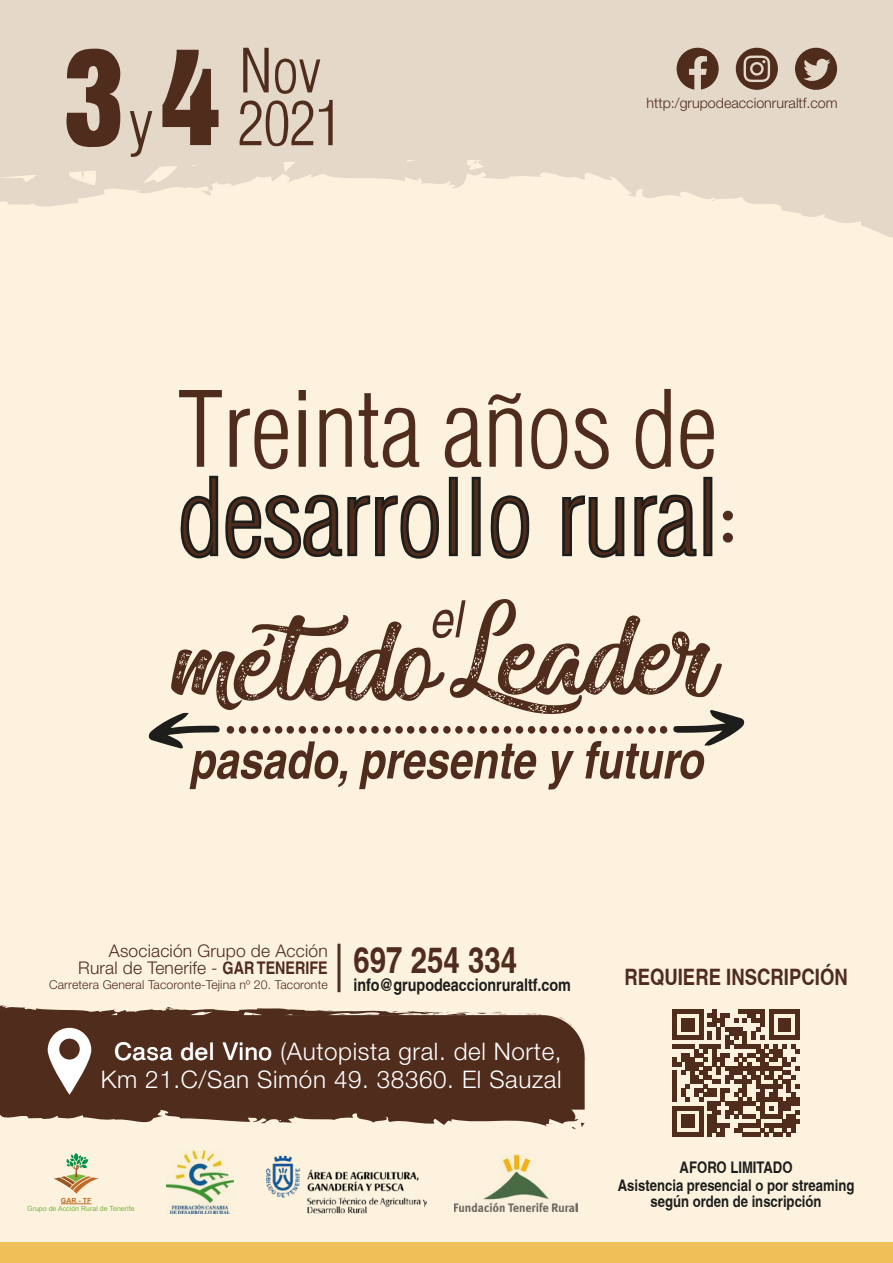
<style>
.page{position:relative;width:893px;height:1263px;background:#fff}
.page>*{position:absolute;margin:0;border:0;box-sizing:border-box;transform-origin:0 0}
.t1{font:155.55px "Miraculous&Christmas";color:#502c1d}
.t2{font:italic 700 condensed 51.6px "Helvetica";color:#502c1d}
.t3{font:italic condensed 51.6px "Helvetica";color:#502c1d}
.t4{font:300 24.3px/28.7px "Helvetica Neue";letter-spacing:.025em;color:#fff;text-align:center}
.t5{font:700 condensed 22.65px "Helvetica";color:#502c1d}
.t6{font:300 17.4px/17.1px "Helvetica Neue";letter-spacing:.01em;color:#502c1d}
.t7{font:700 condensed 17.4px "Helvetica";color:#1d1d1b}
.t8{font:700 condensed 16.05px/18px "Helvetica";color:#1d1d1b;text-align:center}
.t9{font:300 14.25px "Helvetica Neue";color:#502c1d}
.t10{font:300 12.3px "Helvetica Neue";letter-spacing:.01em;color:#502c1d}
.t11{font:7.05px "Arial";color:#7bb541}
.t12{font:700 7.05px "Arial";color:#c16b28}
.s1{font-family:"Helvetica";font-weight:700;font-stretch:condensed}
.s2{font-family:"Helvetica";font-weight:700;font-stretch:condensed;font-size:35.85px}
.s3{font-family:"Helvetica";font-weight:400}
</style>
<div class="page">
<div style="left:0;top:35px;width:893px;height:1219px;background:#fcf2de"></div>
<div style="left:0;top:0;width:893px;height:138px;background:#e4d8c9"></div>
<svg style="left:0;top:138px;width:893px;height:100px;fill:#e4d8c9"></svg>
<svg style="left:481px;top:146px;width:8px;height:4px"></svg>
<svg style="left:875px;top:184px;width:7px;height:5px"></svg>
<svg style="left:82px;top:172px;width:2px;height:9px"></svg>
<svg style="left:642px;top:141px;width:6px;height:3px"></svg>
<svg style="left:729px;top:157px;width:10px;height:6px"></svg>
<svg style="left:810px;top:165px;width:11px;height:8px"></svg>
<img style="left:166px;top:1151px;width:68px;height:62px">
<img style="left:455px;top:1154px;width:123px;height:57px">
<svg style="left:54px;top:1153px;width:45px;height:41px"></svg>
<hr style="left:61px;top:1203px;width:30px;height:1px;background:#c16b28">
<hr style="left:337px;top:944px;width:3px;height:48px;background:#502c1d">
<svg style="left:736px;top:48px;width:42px;height:42px;background:#896f60"></svg>
<div style="left:752px;top:64px;width:9px;height:9px;background:#502c1d;border-radius:50%"></div>
<svg style="left:795px;top:48px;width:42px;height:42px;background:#8d7364"></svg>
<svg style="left:677px;top:48px;width:42px;height:42px;background:#896f60"></svg>
<svg style="left:581px;top:1040px;width:4px;height:21px"></svg>
<svg style="left:0;top:1005px;width:580px;height:121px;background:#613f30"></svg>
<svg style="left:386px;top:1011px;width:157px;height:5px"></svg>
<svg style="left:317px;top:1010px;width:35px;height:8px"></svg>
<svg style="left:252px;top:1013px;width:10px;height:7px"></svg>
<svg style="left:167px;top:1019px;width:12px;height:3px"></svg>
<svg style="left:571px;top:1122px;width:14px;height:7px"></svg>
<svg style="left:41px;top:1028px;width:50px;height:69px;background:#9e8a82"></svg>
<svg style="left:672px;top:1009px;width:128px;height:127px"></svg>
<img style="left:267px;top:1107px;width:159px;height:107px">
<svg style="left:252px;top:615px;width:97px;height:86px"></svg>
<svg style="left:148px;top:713px;width:72px;height:36px"></svg>
<div style="left:227px;top:726px;width:7px;height:8px;background:#502c1d;border-radius:50%"></div>
<div style="left:239px;top:726px;width:7px;height:8px;background:#502c1d;border-radius:50%"></div>
<div style="left:251px;top:726px;width:7px;height:8px;background:#502c1d;border-radius:50%"></div>
<div style="left:263px;top:726px;width:7px;height:8px;background:#502c1d;border-radius:50%"></div>
<div style="left:275px;top:726px;width:7px;height:8px;background:#502c1d;border-radius:50%"></div>
<div style="left:287px;top:726px;width:7px;height:8px;background:#502c1d;border-radius:50%"></div>
<div style="left:299px;top:726px;width:7px;height:8px;background:#502c1d;border-radius:50%"></div>
<div style="left:311px;top:726px;width:7px;height:8px;background:#502c1d;border-radius:50%"></div>
<div style="left:323px;top:726px;width:7px;height:8px;background:#502c1d;border-radius:50%"></div>
<div style="left:335px;top:726px;width:7px;height:8px;background:#502c1d;border-radius:50%"></div>
<div style="left:347px;top:726px;width:7px;height:8px;background:#502c1d;border-radius:50%"></div>
<div style="left:359px;top:726px;width:8px;height:8px;background:#502c1d;border-radius:50%"></div>
<div style="left:371px;top:726px;width:8px;height:8px;background:#502c1d;border-radius:50%"></div>
<div style="left:383px;top:726px;width:8px;height:8px;background:#502c1d;border-radius:50%"></div>
<div style="left:395px;top:726px;width:8px;height:8px;background:#502c1d;border-radius:50%"></div>
<div style="left:407px;top:726px;width:7px;height:8px;background:#502c1d;border-radius:50%"></div>
<div style="left:419px;top:726px;width:7px;height:8px;background:#502c1d;border-radius:50%"></div>
<div style="left:431px;top:726px;width:8px;height:8px;background:#502c1d;border-radius:50%"></div>
<div style="left:443px;top:726px;width:8px;height:8px;background:#502c1d;border-radius:50%"></div>
<div style="left:455px;top:726px;width:8px;height:8px;background:#502c1d;border-radius:50%"></div>
<div style="left:467px;top:726px;width:8px;height:8px;background:#502c1d;border-radius:50%"></div>
<div style="left:480px;top:726px;width:7px;height:8px;background:#502c1d;border-radius:50%"></div>
<div style="left:492px;top:726px;width:7px;height:8px;background:#502c1d;border-radius:50%"></div>
<div style="left:504px;top:726px;width:7px;height:8px;background:#502c1d;border-radius:50%"></div>
<div style="left:516px;top:726px;width:7px;height:8px;background:#502c1d;border-radius:50%"></div>
<div style="left:528px;top:726px;width:7px;height:8px;background:#502c1d;border-radius:50%"></div>
<div style="left:539px;top:726px;width:8px;height:8px;background:#502c1d;border-radius:50%"></div>
<div style="left:551px;top:726px;width:8px;height:8px;background:#502c1d;border-radius:50%"></div>
<div style="left:564px;top:726px;width:7px;height:8px;background:#502c1d;border-radius:50%"></div>
<div style="left:576px;top:726px;width:7px;height:8px;background:#502c1d;border-radius:50%"></div>
<div style="left:588px;top:726px;width:7px;height:8px;background:#502c1d;border-radius:50%"></div>
<div style="left:600px;top:726px;width:7px;height:8px;background:#502c1d;border-radius:50%"></div>
<div style="left:612px;top:726px;width:7px;height:8px;background:#502c1d;border-radius:50%"></div>
<div style="left:624px;top:726px;width:8px;height:8px;background:#502c1d;border-radius:50%"></div>
<div style="left:636px;top:726px;width:8px;height:8px;background:#502c1d;border-radius:50%"></div>
<div style="left:648px;top:726px;width:8px;height:8px;background:#502c1d;border-radius:50%"></div>
<div style="left:660px;top:726px;width:7px;height:8px;background:#502c1d;border-radius:50%"></div>
<svg style="left:673px;top:710px;width:72px;height:36px"></svg>
<div style="left:723px;top:511px;width:10px;height:9px;background:#502c1d;border-radius:50%"></div>
<div style="left:723px;top:533px;width:10px;height:10px;background:#502c1d;border-radius:50%"></div>
<svg style="left:181px;top:476px;width:37px;height:82px"></svg>
<svg style="left:225px;top:495px;width:214px;height:64px"></svg>
<svg style="left:449px;top:477px;width:9px;height:79px"></svg>
<svg style="left:472px;top:477px;width:9px;height:79px"></svg>
<svg style="left:491px;top:495px;width:38px;height:64px"></svg>
<svg style="left:562px;top:495px;width:62px;height:63px"></svg>
<svg style="left:634px;top:495px;width:63px;height:62px"></svg>
<svg style="left:703px;top:477px;width:9px;height:79px"></svg>
<svg style="left:179px;top:390px;width:43px;height:77px"></svg>
<svg style="left:230px;top:409px;width:58px;height:60px"></svg>
<svg style="left:299px;top:390px;width:7px;height:77px"></svg>
<svg style="left:319px;top:408px;width:33px;height:59px"></svg>
<svg style="left:359px;top:393px;width:60px;height:75px"></svg>
<svg style="left:445px;top:408px;width:36px;height:60px"></svg>
<svg style="left:488px;top:393px;width:34px;height:74px"></svg>
<svg style="left:531px;top:408px;width:36px;height:61px"></svg>
<svg style="left:574px;top:408px;width:35px;height:61px"></svg>
<svg style="left:636px;top:389px;width:35px;height:80px"></svg>
<svg style="left:680px;top:409px;width:34px;height:60px"></svg>
<svg style="left:66px;top:49px;width:54px;height:98px;background:#816556"></svg>
<svg style="left:130px;top:111px;width:22px;height:46px"></svg>
<svg style="left:162px;top:50px;width:57px;height:102px;background:#947b6c"></svg>
<svg style="left:243px;top:48px;width:26px;height:44px"></svg>
<svg style="left:275px;top:59px;width:45px;height:35px;background:#b3a091"></svg>
<svg style="left:240px;top:100px;width:73px;height:58px;background:#beac9d"></svg>
<svg style="left:319px;top:100px;width:14px;height:45px"></svg>
<div style="left:0;top:1242px;width:893px;height:21px;background:#efc058"></div>
<p class="t9" style="left:647px;top:91px;width:193px">http:/grupodeaccionruraltf.com</p>
<h1 class="t1" style="left:175px;top:574px;width:541px">me odoLeader</h1>
<h2 class="t3" style="left:429px;top:589px;width:34px">el</h2>
<h2 class="t2" style="left:189px;top:729px;width:515px">pasado, presente y futuro</h2>
<p class="t6" style="left:78px;top:941px;width:440px;text-indent:31px">Asociación Grupo de Acción<br>Rural de Tenerife - <span class="s1">GAR TENERIFE</span> <span class="s2">697 254 334</span></p>
<p class="t10" style="left:49px;top:975px;width:280px">Carretera General Tacoronte-Tejina nº 20. Tacoronte</p>
<p class="t7" style="left:354px;top:974px;width:219px">info@grupodeaccionruraltf.com</p>
<h3 class="t4" style="left:101px;top:1035px;width:462px"><span class="s3">Casa del Vino</span> (Autopista gral. del Norte,<br>Km 21.C/San Simón 49. 38360. El Sauzal</h3>
<p class="t12" style="left:61px;top:1195px;width:32px">GAR - TF</p>
<p class="t11" style="left:27px;top:1203px;width:109px">Grupo de Acción Rural de Tenerife</p>
<h3 class="t5" style="left:624px;top:963px;width:225px">REQUIERE INSCRIPCIÓN</h3>
<p class="t8" style="left:618px;top:1158px;width:238px">AFORO LIMITADO<br>Asistencia presencial o por streaming</p>
<p class="t8" style="left:651px;top:1192px;width:172px">según orden de inscripción</p>
</div>
